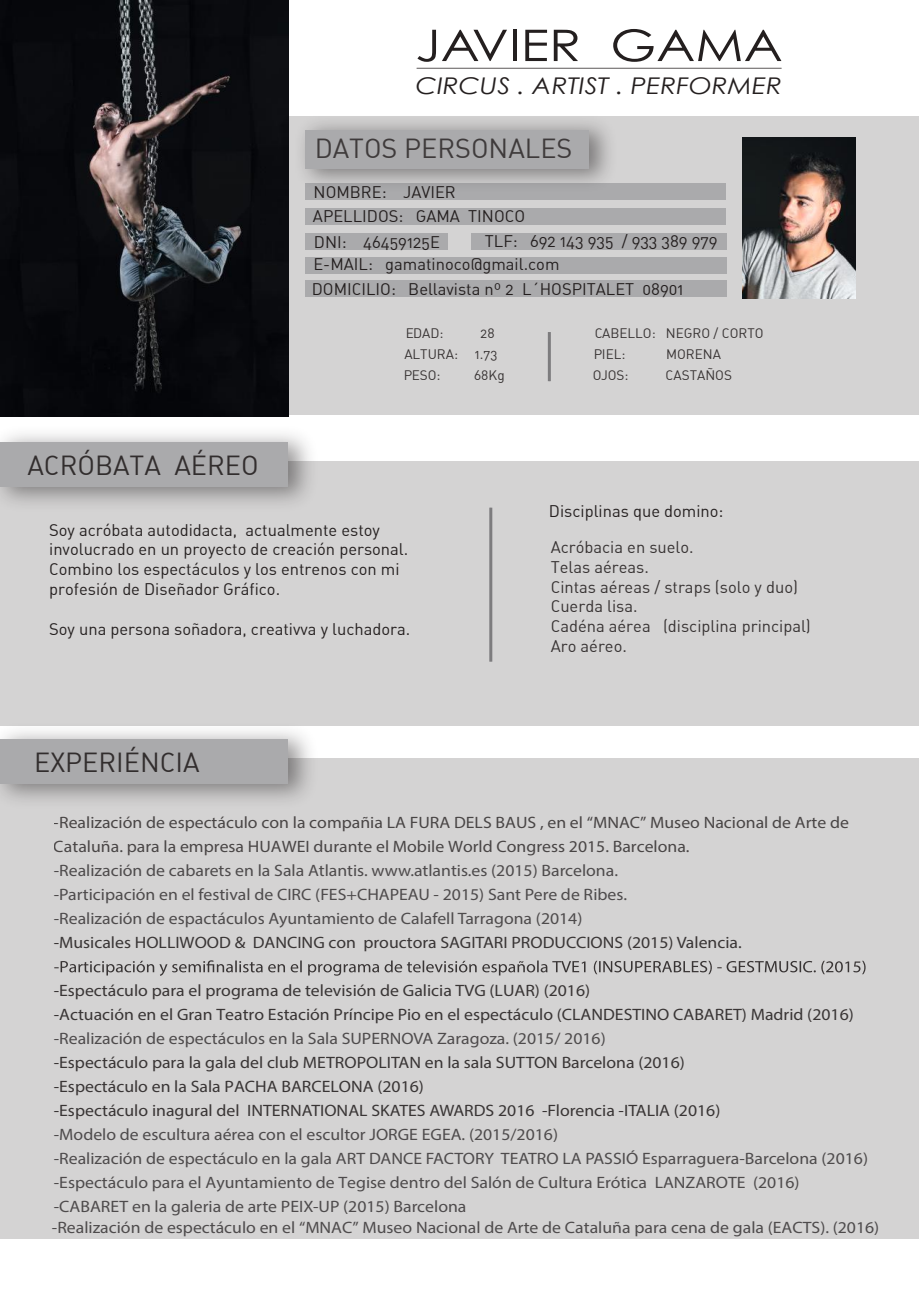
<style>
.page{position:relative;width:919px;height:1289px;background:#fff}
.page>*{position:absolute;margin:0;border:0;box-sizing:border-box;transform-origin:0 0}
.t1{font:43.5px "Century Gothic";color:#241f1f;scale:1.21 1}
.t2{font:27px "DIN Alternate";color:#241f1f}
.t3{font:italic 23.1px "Century Gothic";color:#241f1f;scale:1.14 1}
.t4{font:16.5px/24px "Myriad Pro";color:#4e4b4c;scale:1.08 1}
.t5{font:16.5px/24px "Myriad Pro";color:#393535;scale:1.08 1}
.t6{font:16.5px/19.8px "DIN Alternate";color:#241f1f}
.t7{font:13.5px/21.5px "DIN Alternate";color:#241f1f;text-align:right}
</style>
<div class="page">
<div style="left:285px;top:116px;width:633px;height:299px;background:#d4d3d3"></div>
<img style="left:742px;top:137px;width:113px;height:161px">
<div style="left:0;top:461px;width:918px;height:264px;background:#d4d3d3"></div>
<div style="left:0;top:758px;width:918px;height:480px;background:#d4d3d3"></div>
<hr style="left:416px;top:68px;width:365px;height:1px;background:#241f1f">
<hr style="left:548px;top:332px;width:3px;height:49px;background:#7d7c7e">
<hr style="left:489px;top:507px;width:3px;height:154px;background:#7d7c7e">
<div style="left:305px;top:183px;width:420px;height:17px;background:#aaaaac"></div>
<img style="left:288px;top:108px;width:321px;height:93px">
<div style="left:305px;top:130px;width:283px;height:39px;background:#aaaaac"></div>
<div style="left:305px;top:208px;width:420px;height:17px;background:#aaaaac"></div>
<div style="left:305px;top:233px;width:143px;height:17px;background:#aaaaac"></div>
<div style="left:471px;top:233px;width:255px;height:17px;background:#aaaaac"></div>
<div style="left:305px;top:256px;width:422px;height:17px;background:#aaaaac"></div>
<div style="left:305px;top:280px;width:422px;height:17px;background:#aaaaac"></div>
<div style="left:0;top:442px;width:288px;height:44px;background:#aaaaac"></div>
<div style="left:0;top:739px;width:288px;height:44px;background:#aaaaac"></div>
<svg style="left:54px;top:960px;width:811px;height:15px"></svg>
<img style="left:0;top:0;width:288px;height:416px">
<h1 class="t1" style="left:415px;top:15px;width:305px">JAVIER GAMA</h1>
<h3 class="t3" style="left:415px;top:70px;width:323px">CIRCUS . ARTIST . PERFORMER</h3>
<h2 class="t2" style="left:314px;top:131px;width:259px">DATOS PERSONALES</h2>
<p class="t6" style="left:313px;top:182px;width:144px">NOMBRE: JAVIER</p>
<p class="t6" style="left:313px;top:203px;width:214px;line-height:26.1px">APELLIDOS: GAMA TINOCO<br>DNI: 46459125E</p>
<p class="t6" style="left:313px;top:229px;width:405px;line-height:23px;text-indent:171px">TLF: 692 143 935 / 933 389 979<br>E-MAIL: gamatinoco@gmail.com</p>
<p class="t6" style="left:312px;top:279px;width:373px">DOMICILIO: Bellavista nº 2 L´HOSPITALET 08901</p>
<p class="t7" style="left:404px;top:322px;width:94px">28<br>ALTURA: 1.73</p>
<p class="t7" style="left:405px;top:322px;width:40px">EDAD:</p>
<h2 class="t2" style="left:27px;top:448px;width:233px">ACRÓBATA AÉREO</h2>
<p class="t7" style="left:403px;top:364px;width:39px">PESO:</p>
<p class="t7" style="left:474px;top:364px;width:32px">68Kg</p>
<p class="t6" style="left:49px;top:519px;width:360px">Soy acróbata autodidacta, actualmente estoy involucrado en un proyecto de creación personal.<br>Combino los espectáculos y los entrenos con mi profesión de Diseñador Gráfico.</p>
<p class="t6" style="left:49px;top:618px;width:362px">Soy una persona soñadora, creativva y luchadora.</p>
<h2 class="t2" style="left:34px;top:745px;width:167px">EXPERIÉNCIA</h2>
<p class="t7" style="left:593px;top:322px;width:171px;text-align:left">CABELLO: NEGRO / CORTO<br>PIEL:</p>
<p class="t7" style="left:666px;top:343px;width:56px">MORENA</p>
<p class="t7" style="left:592px;top:364px;width:38px">OJOS:</p>
<p class="t7" style="left:665px;top:364px;width:68px">CASTAÑOS</p>
<p class="t6" style="left:549px;top:501px;width:176px">Disciplinas que domino:</p>
<p class="t6" style="left:550px;top:537px;width:262px">Acróbacia en suelo.<br>Telas aéreas.<br>Cintas aéreas / straps (solo y duo)<br>Cuerda lisa.<br>Cadéna aérea (disciplina principal)<br>Aro aéreo.</p>
<p class="t5" style="left:54px;top:810px;width:737px">-Realización de espectáculo con la compañia LA FURA DELS BAUS , en el “MNAC” Museo Nacional de Arte de<br>Cataluña. para la empresa HUAWEI durante el Mobile World Congress 2015. Barcelona.</p>
<p class="t4" style="left:54px;top:858px;width:532px">-Realización de cabarets en la Sala Atlantis. www.atlantis.es (2015) Barcelona. -Participación en el festival de CIRC (FES+CHAPEAU - 2015) Sant Pere de Ribes. -Realización de espactáculos Ayuntamiento de Calafell Tarragona (2014)</p>
<p class="t5" style="left:54px;top:930px;width:638px">-Musicales HOLLIWOOD &amp; DANCING con prouctora SAGITARI PRODUCCIONS (2015) Valencia.</p>
<p class="t5" style="left:54px;top:978px;width:742px">-Espectáculo para el programa de televisión de Galicia TVG (LUAR) (2016)<br>-Actuación en el Gran Teatro Estación Príncipe Pio en el espectáculo (CLANDESTINO CABARET) Madrid (2016)</p>
<p class="t4" style="left:54px;top:1026px;width:512px">-Realización de espectáculos en la Sala SUPERNOVA Zaragoza. (2015/ 2016)</p>
<p class="t5" style="left:54px;top:1050px;width:618px">-Espectáculo para la gala del club METROPOLITAN en la sala SUTTON Barcelona (2016) -Espectáculo en la Sala PACHA BARCELONA (2016)<br>-Espectáculo inagural del INTERNATIONAL SKATES AWARDS 2016 -Florencia -ITALIA (2016)</p>
<p class="t4" style="left:54px;top:1122px;width:755px">-Modelo de escultura aérea con el escultor JORGE EGEA. (2015/2016)<br>-Realización de espectáculo en la gala ART DANCE FACTORY TEATRO LA PASSIÓ Esparraguera-Barcelona (2016) -Espectáculo para el Ayuntamiento de Tegise dentro del Salón de Cultura Erótica LANZAROTE (2016) -CABARET en la galeria de arte PEIX-UP (2015) Barcelona</p>
<p class="t4" style="left:52px;top:1215px;width:767px">-Realización de espectáculo en el “MNAC” Museo Nacional de Arte de Cataluña para cena de gala (EACTS). (2016)</p>
</div>
